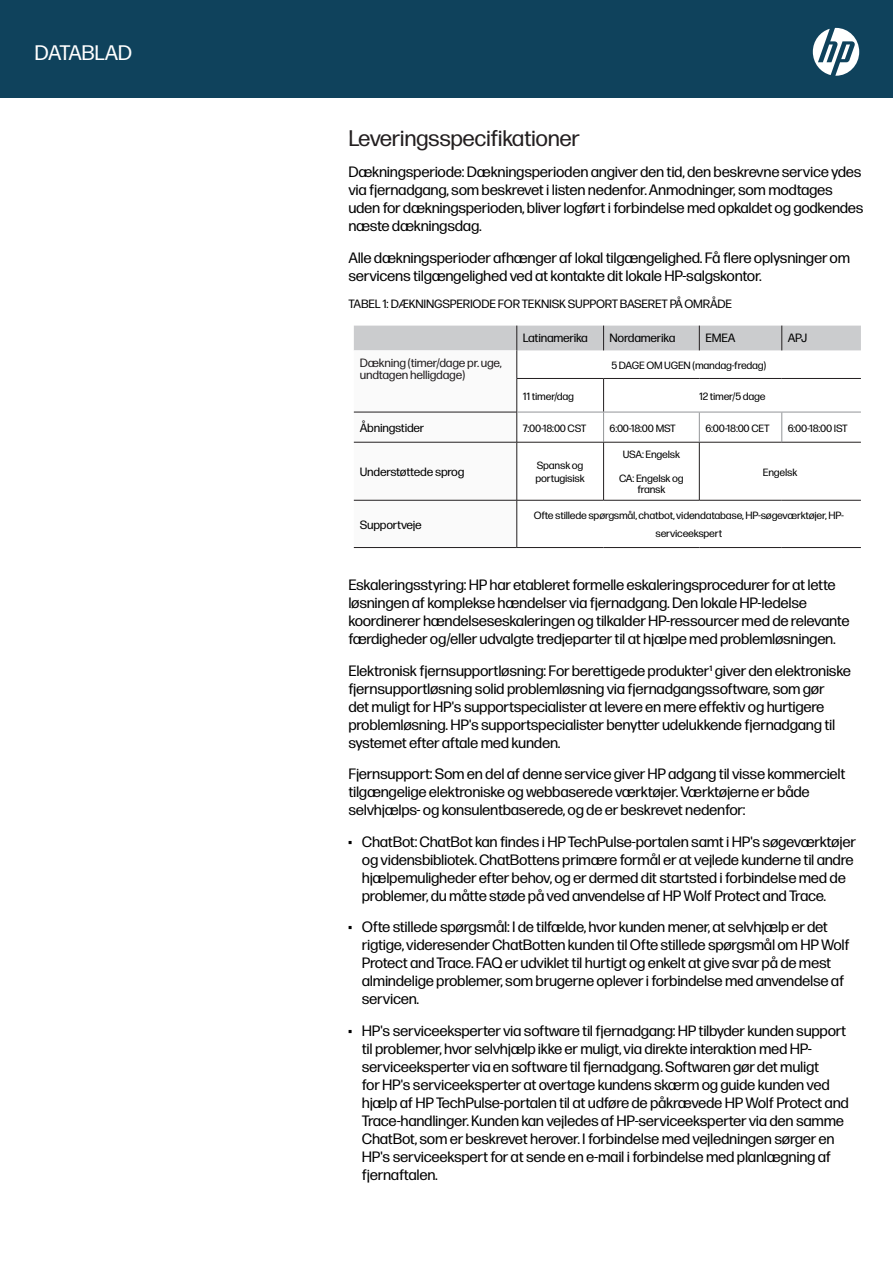
<style>
.page{position:relative;width:893px;height:1263px;background:#fff}
.page>*{position:absolute;margin:0;border:0;box-sizing:border-box;transform-origin:0 0}
.t1{font:22.5px "Forma DJR Micro";letter-spacing:-.02em;color:#231f20}
.t2{font:21px "Forma DJR Micro";letter-spacing:-.02em;color:#fff}
.t3{font:15px/18px "Forma DJR Micro";letter-spacing:-.02em;color:#000}
.t4{font:12px "Forma DJR Micro";letter-spacing:-.02em;color:#000}
.t5{font:12px/12px "Forma DJR Micro";letter-spacing:-.02em;color:#231f20}
.t6{font:10.5px/13.5px "Forma DJR Micro";letter-spacing:-.02em;color:#000;text-align:center}
.s1{font-family:"Forma DJR Display"}
</style>
<div class="page">
<div style="left:0;top:0;width:893px;height:98px;background:#0f425c"></div>
<svg style="left:813px;top:28px;width:46px;height:48px"></svg>
<svg style="left:354px;top:326px;width:507px;height:221px"></svg>
<hr style="left:517px;top:379px;width:1px;height:33px;background:#231f20">
<hr style="left:603px;top:379px;width:1px;height:33px;background:#231f20">
<hr style="left:354px;top:412px;width:163px;height:1px;background:#231f20">
<hr style="left:517px;top:412px;width:1px;height:30px;background:#231f20">
<hr style="left:354px;top:442px;width:163px;height:1px;background:#231f20">
<hr style="left:517px;top:442px;width:87px;height:1px;background:#231f20">
<hr style="left:517px;top:442px;width:1px;height:58px;background:#231f20">
<hr style="left:604px;top:442px;width:95px;height:1px;background:#231f20">
<hr style="left:603px;top:442px;width:1px;height:58px;background:#231f20">
<hr style="left:699px;top:442px;width:83px;height:1px;background:#231f20">
<hr style="left:699px;top:442px;width:1px;height:58px;background:#231f20">
<hr style="left:782px;top:442px;width:79px;height:1px;background:#231f20">
<hr style="left:354px;top:500px;width:163px;height:1px;background:#231f20">
<hr style="left:517px;top:500px;width:87px;height:1px;background:#231f20">
<hr style="left:517px;top:500px;width:1px;height:47px;background:#231f20">
<hr style="left:604px;top:500px;width:95px;height:1px;background:#231f20">
<hr style="left:699px;top:500px;width:83px;height:1px;background:#231f20">
<hr style="left:782px;top:500px;width:79px;height:1px;background:#231f20">
<hr style="left:354px;top:547px;width:163px;height:1px;background:#231f20">
<hr style="left:517px;top:547px;width:87px;height:1px;background:#231f20">
<hr style="left:604px;top:547px;width:95px;height:1px;background:#231f20">
<hr style="left:699px;top:547px;width:83px;height:1px;background:#231f20">
<hr style="left:782px;top:547px;width:79px;height:1px;background:#231f20">
<hr style="left:603px;top:412px;width:1px;height:30px;background:#939598">
<hr style="left:699px;top:412px;width:1px;height:30px;background:#939598">
<hr style="left:781px;top:412px;width:1px;height:30px;background:#939598">
<hr style="left:517px;top:412px;width:87px;height:1px;background:#939598">
<hr style="left:604px;top:412px;width:95px;height:1px;background:#939598">
<hr style="left:699px;top:412px;width:83px;height:1px;background:#939598">
<hr style="left:782px;top:412px;width:79px;height:1px;background:#939598">
<hr style="left:517px;top:378px;width:87px;height:1px;background:#231f20">
<hr style="left:604px;top:378px;width:95px;height:1px;background:#231f20">
<hr style="left:699px;top:378px;width:83px;height:1px;background:#231f20">
<hr style="left:782px;top:378px;width:79px;height:1px;background:#231f20">
<h2 class="t2" style="left:35px;top:38px;width:99px">DATABLAD</h2>
<h1 class="t1" style="left:348px;top:122px;width:233px">Leveringsspecifikationer</h1>
<p class="t3" style="left:348px;top:162px;width:517px">Dækningsperiode: Dækningsperioden angiver den tid, den beskrevne service ydes via fjernadgang, som beskrevet i listen nedenfor. Anmodninger, som modtages uden for dækningsperioden, bliver logført i forbindelse med opkaldet og godkendes næste dækningsdag.</p>
<p class="t3" style="left:348px;top:248px;width:503px">Alle dækningsperioder afhænger af lokal tilgængelighed. Få flere oplysninger om servicens tilgængelighed ved at kontakte dit lokale HP-salgskontor.</p>
<p class="t4" style="left:348px;top:295px;width:385px">TABEL 1: DÆKNINGSPERIODE FOR TEKNISK SUPPORT BASERET PÅ OMRÅDE</p>
<p class="t4" style="left:523px;top:329px;width:67px">Latinamerika</p>
<p class="t4" style="left:610px;top:329px;width:67px">Nordamerika</p>
<p class="t4" style="left:705px;top:329px;width:32px">EMEA</p>
<p class="t4" style="left:788px;top:329px;width:21px">APJ</p>
<p class="t5" style="left:360px;top:356px;width:144px">Dækning (timer/dage pr. uge, undtagen helligdage)</p>
<p class="t6" style="left:611px;top:358px;width:156px">5 DAGE OM UGEN (mandag-fredag)</p>
<p class="t6" style="left:523px;top:389px;width:53px">11 timer/dag</p>
<p class="t6" style="left:699px;top:389px;width:68px">12 timer/5 dage</p>
<p class="t4" style="left:360px;top:419px;width:66px">Åbningstider</p>
<p class="t6" style="left:523px;top:420px;width:65px">7:00-18:00 CST</p>
<p class="t6" style="left:610px;top:420px;width:68px">6:00-18:00 MST</p>
<p class="t6" style="left:705px;top:420px;width:66px">6:00-18:00 CET</p>
<p class="t6" style="left:788px;top:420px;width:62px">6:00-18:00 IST</p>
<p class="t4" style="left:360px;top:463px;width:106px">Understøttede sprog</p>
<p class="t6" style="left:536px;top:458px;width:51px;text-align:left">Spansk og portugisisk</p>
<p class="t6" style="left:623px;top:447px;width:59px">USA: Engelsk</p>
<p class="t6" style="left:619px;top:473px;width:66px;line-height:10.5px">CA: Engelsk og fransk</p>
<p class="t6" style="left:763px;top:464px;width:36px">Engelsk</p>
<p class="t4" style="left:360px;top:516px;width:64px">Supportveje</p>
<p class="t6" style="left:534px;top:506px;width:312px;line-height:18px">Ofte stillede spørgsmål, chatbot, videndatabase, HP-søgeværktøjer, HP&shy;serviceekspert</p>
<p class="t3" style="left:348px;top:575px;width:503px">Eskaleringsstyring: HP har etableret formelle eskaleringsprocedurer for at lette løsningen af komplekse hændelser via fjernadgang. Den lokale HP-ledelse koordinerer hændelseseskaleringen og tilkalder HP-ressourcer med de relevante færdigheder og/eller udvalgte tredjeparter til at hjælpe med problemløsningen.</p>
<p class="t3" style="left:348px;top:660px;width:504px">Elektronisk fjernsupportløsning: For berettigede produkter1 giver den elektroniske fjernsupportløsning solid problemløsning via fjernadgangssoftware, som gør<br>det muligt for HP's supportspecialister at levere en mere effektiv og hurtigere problemløsning. HP's supportspecialister benytter udelukkende fjernadgang til systemet efter aftale med kunden.</p>
<p class="t3" style="left:348px;top:764px;width:499px">Fjernsupport: Som en del af denne service giver HP adgang til visse kommercielt tilgængelige elektroniske og webbaserede værktøjer. Værktøjerne er både selvhjælps- og konsulentbaserede, og de er beskrevet nedenfor:</p>
<p class="t3" style="left:362px;top:831px;width:496px;text-indent:-14px"><span class="s1">•</span> ChatBot: ChatBot kan findes i HP TechPulse-portalen samt i HP's søgeværktøjer og vidensbibliotek. ChatBottens primære formål er at vejlede kunderne til andre hjælpemuligheder efter behov, og er dermed dit startsted i forbindelse med de problemer, du måtte støde på ved anvendelse af HP Wolf Protect and Trace.</p>
<p class="t3" style="left:362px;top:917px;width:489px;text-indent:-14px"><span class="s1">•</span> Ofte stillede spørgsmål: I de tilfælde, hvor kunden mener, at selvhjælp er det rigtige, videresender ChatBotten kunden til Ofte stillede spørgsmål om HP Wolf Protect and Trace. FAQ er udviklet til hurtigt og enkelt at give svar på de mest almindelige problemer, som brugerne oplever i forbindelse med anvendelse af servicen.</p>
<p class="t3" style="left:362px;top:1020px;width:488px;text-indent:-14px"><span class="s1">•</span> HP's serviceeksperter via software til fjernadgang: HP tilbyder kunden support til problemer, hvor selvhjælp ikke er muligt, via direkte interaktion med HP&shy;serviceeksperter via en software til fjernadgang. Softwaren gør det muligt<br>for HP's serviceeksperter at overtage kundens skærm og guide kunden ved hjælp af HP TechPulse-portalen til at udføre de påkrævede HP Wolf Protect and Trace-handlinger. Kunden kan vejledes af HP-serviceeksperter via den samme ChatBot, som er beskrevet herover. I forbindelse med vejledningen sørger en HP's serviceekspert for at sende en e-mail i forbindelse med planlægning af fjernaftalen.</p>
</div>
